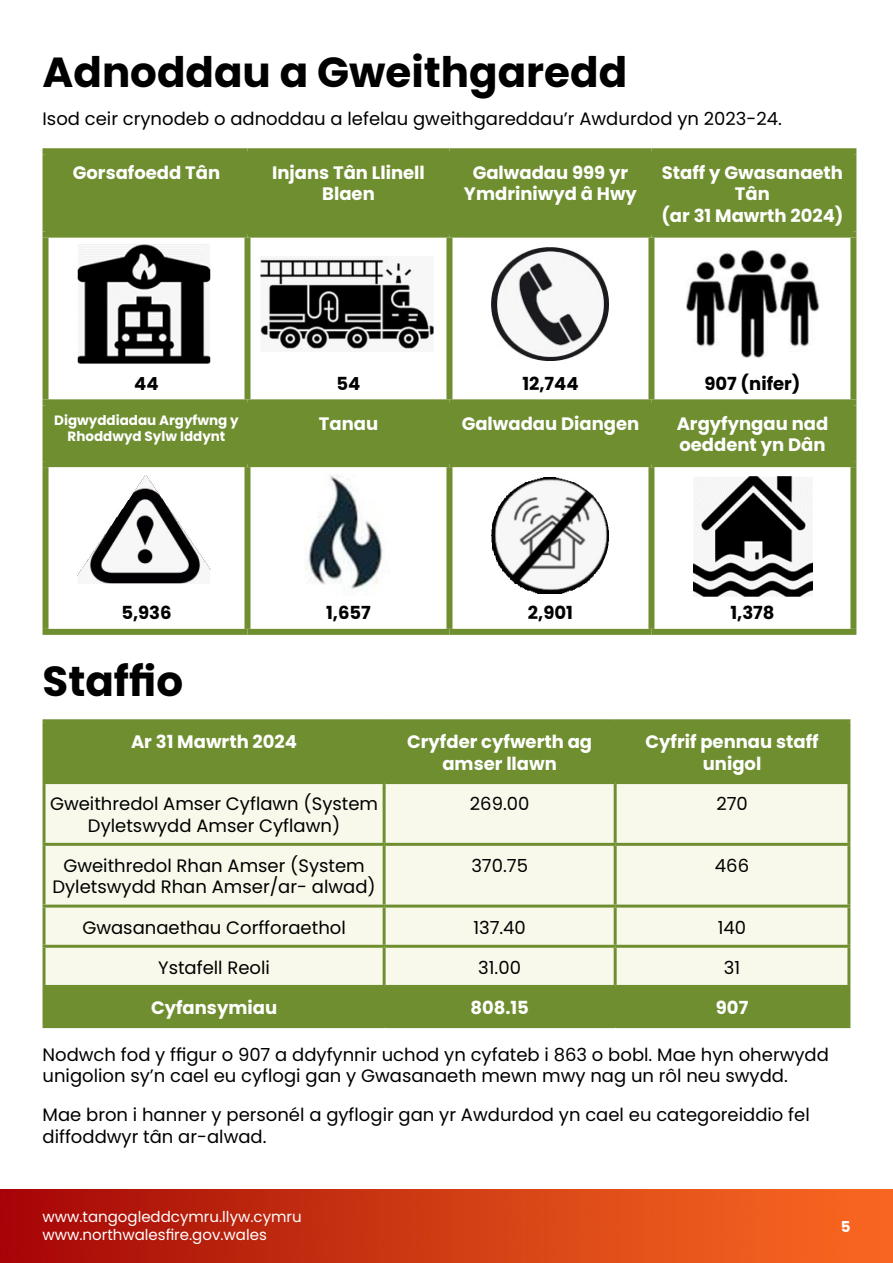
<style>
.page{position:relative;width:893px;height:1263px;background:#fff}
.page>*{position:absolute;margin:0;border:0;box-sizing:border-box;transform-origin:0 0}
.t1{font:700 42px "Poppins";color:#000}
.t2{font:18px/21.6px "Poppins";color:#000;text-align:center}
.t3{font:700 18px/21.6px "Poppins";color:#fff;text-align:center}
.t4{font:700 18px "Poppins";color:#000}
.t5{font:15px/18px "Poppins";color:#fff}
.t6{font:700 15px "Poppins";color:#fff}
.t7{font:700 13.5px/16.2px "Poppins";color:#fff;text-align:center}
</style>
<div class="page">
<img style="left:0;top:1190px;width:893px;height:73px">
<svg style="left:49px;top:154px;width:801px;height:307px;fill:#6f8e30"></svg>
<div style="left:43px;top:148px;width:204px;height:6px;background:#6f8e30"></div>
<div style="left:43px;top:154px;width:6px;height:78px;background:#6f8e30"></div>
<div style="left:247px;top:148px;width:202px;height:6px;background:#6f8e30"></div>
<div style="left:244px;top:154px;width:6px;height:78px;background:#6f8e30"></div>
<div style="left:449px;top:148px;width:202px;height:6px;background:#6f8e30"></div>
<div style="left:446px;top:154px;width:6px;height:78px;background:#6f8e30"></div>
<div style="left:651px;top:148px;width:205px;height:6px;background:#6f8e30"></div>
<div style="left:648px;top:154px;width:6px;height:78px;background:#6f8e30"></div>
<div style="left:850px;top:154px;width:6px;height:78px;background:#6f8e30"></div>
<div style="left:43px;top:232px;width:204px;height:6px;background:#6f8e30"></div>
<div style="left:43px;top:238px;width:6px;height:161px;background:#6f8e30"></div>
<div style="left:247px;top:232px;width:202px;height:6px;background:#6f8e30"></div>
<div style="left:244px;top:238px;width:6px;height:161px;background:#6f8e30"></div>
<div style="left:449px;top:232px;width:202px;height:6px;background:#6f8e30"></div>
<div style="left:446px;top:238px;width:6px;height:161px;background:#6f8e30"></div>
<div style="left:651px;top:232px;width:205px;height:6px;background:#6f8e30"></div>
<div style="left:648px;top:238px;width:6px;height:161px;background:#6f8e30"></div>
<div style="left:850px;top:238px;width:6px;height:161px;background:#6f8e30"></div>
<div style="left:43px;top:399px;width:204px;height:6px;background:#6f8e30"></div>
<div style="left:43px;top:405px;width:6px;height:56px;background:#6f8e30"></div>
<div style="left:247px;top:399px;width:202px;height:6px;background:#6f8e30"></div>
<div style="left:244px;top:405px;width:6px;height:56px;background:#6f8e30"></div>
<div style="left:449px;top:399px;width:202px;height:6px;background:#6f8e30"></div>
<div style="left:446px;top:405px;width:6px;height:56px;background:#6f8e30"></div>
<div style="left:651px;top:399px;width:205px;height:6px;background:#6f8e30"></div>
<div style="left:648px;top:405px;width:6px;height:56px;background:#6f8e30"></div>
<div style="left:850px;top:405px;width:6px;height:56px;background:#6f8e30"></div>
<div style="left:43px;top:461px;width:204px;height:6px;background:#6f8e30"></div>
<div style="left:43px;top:467px;width:6px;height:162px;background:#6f8e30"></div>
<div style="left:247px;top:461px;width:202px;height:6px;background:#6f8e30"></div>
<div style="left:244px;top:467px;width:6px;height:162px;background:#6f8e30"></div>
<div style="left:449px;top:461px;width:202px;height:6px;background:#6f8e30"></div>
<div style="left:446px;top:467px;width:6px;height:162px;background:#6f8e30"></div>
<div style="left:651px;top:461px;width:205px;height:6px;background:#6f8e30"></div>
<div style="left:648px;top:467px;width:6px;height:162px;background:#6f8e30"></div>
<div style="left:850px;top:467px;width:6px;height:162px;background:#6f8e30"></div>
<div style="left:43px;top:629px;width:204px;height:6px;background:#6f8e30"></div>
<div style="left:247px;top:629px;width:202px;height:6px;background:#6f8e30"></div>
<div style="left:449px;top:629px;width:202px;height:6px;background:#6f8e30"></div>
<div style="left:651px;top:629px;width:205px;height:6px;background:#6f8e30"></div>
<div style="left:46px;top:722px;width:801px;height:303px;background:#6f8e30"></div>
<div style="left:46px;top:784px;width:801px;height:201px;background:#f8f9ea"></div>
<hr style="left:43px;top:719px;width:341px;height:3px;background:#6f8e30">
<hr style="left:43px;top:722px;width:3px;height:59px;background:#6f8e30">
<hr style="left:384px;top:719px;width:231px;height:3px;background:#6f8e30">
<hr style="left:383px;top:722px;width:3px;height:59px;background:#6f8e30">
<hr style="left:615px;top:719px;width:235px;height:3px;background:#6f8e30">
<hr style="left:614px;top:722px;width:3px;height:59px;background:#6f8e30">
<hr style="left:847px;top:722px;width:3px;height:59px;background:#6f8e30">
<hr style="left:43px;top:781px;width:341px;height:3px;background:#6f8e30">
<hr style="left:43px;top:784px;width:3px;height:59px;background:#6f8e30">
<hr style="left:384px;top:781px;width:231px;height:3px;background:#6f8e30">
<hr style="left:383px;top:784px;width:3px;height:59px;background:#6f8e30">
<hr style="left:615px;top:781px;width:235px;height:3px;background:#6f8e30">
<hr style="left:614px;top:784px;width:3px;height:59px;background:#6f8e30">
<hr style="left:847px;top:784px;width:3px;height:59px;background:#6f8e30">
<hr style="left:43px;top:843px;width:341px;height:3px;background:#6f8e30">
<hr style="left:43px;top:846px;width:3px;height:58px;background:#6f8e30">
<hr style="left:384px;top:843px;width:231px;height:3px;background:#6f8e30">
<hr style="left:383px;top:846px;width:3px;height:58px;background:#6f8e30">
<hr style="left:615px;top:843px;width:235px;height:3px;background:#6f8e30">
<hr style="left:614px;top:846px;width:3px;height:58px;background:#6f8e30">
<hr style="left:847px;top:846px;width:3px;height:58px;background:#6f8e30">
<hr style="left:43px;top:904px;width:341px;height:3px;background:#6f8e30">
<hr style="left:43px;top:907px;width:3px;height:38px;background:#6f8e30">
<hr style="left:384px;top:904px;width:231px;height:3px;background:#6f8e30">
<hr style="left:383px;top:907px;width:3px;height:38px;background:#6f8e30">
<hr style="left:615px;top:904px;width:235px;height:3px;background:#6f8e30">
<hr style="left:614px;top:907px;width:3px;height:38px;background:#6f8e30">
<hr style="left:847px;top:907px;width:3px;height:38px;background:#6f8e30">
<hr style="left:43px;top:945px;width:341px;height:3px;background:#6f8e30">
<hr style="left:43px;top:948px;width:3px;height:37px;background:#6f8e30">
<hr style="left:384px;top:945px;width:231px;height:3px;background:#6f8e30">
<hr style="left:383px;top:948px;width:3px;height:37px;background:#6f8e30">
<hr style="left:615px;top:945px;width:235px;height:3px;background:#6f8e30">
<hr style="left:614px;top:948px;width:3px;height:37px;background:#6f8e30">
<hr style="left:847px;top:948px;width:3px;height:37px;background:#6f8e30">
<hr style="left:43px;top:985px;width:341px;height:3px;background:#6f8e30">
<hr style="left:43px;top:988px;width:3px;height:37px;background:#6f8e30">
<hr style="left:384px;top:985px;width:231px;height:3px;background:#6f8e30">
<hr style="left:383px;top:988px;width:3px;height:37px;background:#6f8e30">
<hr style="left:615px;top:985px;width:235px;height:3px;background:#6f8e30">
<hr style="left:614px;top:988px;width:3px;height:37px;background:#6f8e30">
<hr style="left:847px;top:988px;width:3px;height:37px;background:#6f8e30">
<hr style="left:43px;top:1025px;width:341px;height:3px;background:#6f8e30">
<hr style="left:384px;top:1025px;width:231px;height:3px;background:#6f8e30">
<hr style="left:615px;top:1025px;width:235px;height:3px;background:#6f8e30">
<img style="left:77px;top:244px;width:134px;height:120px">
<img style="left:77px;top:475px;width:134px;height:109px">
<img style="left:261px;top:256px;width:172px;height:96px">
<img style="left:305px;top:475px;width:78px;height:114px">
<img style="left:492px;top:247px;width:116px;height:114px">
<img style="left:492px;top:478px;width:116px;height:115px">
<img style="left:687px;top:251px;width:133px;height:106px">
<img style="left:693px;top:476px;width:120px;height:120px">
<h1 class="t1" style="left:43px;top:48px;width:586px">Adnoddau a Gweithgaredd</h1>
<p class="t2" style="left:43px;top:108px;width:741px">Isod ceir crynodeb o adnoddau a lefelau gweithgareddau’r Awdurdod yn 2023-24.</p>
<p class="t3" style="left:73px;top:162px;width:149px">Gorsafoedd Tân</p>
<p class="t3" style="left:272px;top:162px;width:154px">Injans Tân Llinell<br>Blaen</p>
<p class="t3" style="left:464px;top:162px;width:174px">Galwadau 999 yr<br>Ymdriniwyd â Hwy</p>
<p class="t3" style="left:661px;top:162px;width:184px">Staff y Gwasanaeth<br>Tân<br>(ar 31 Mawrth 2024)</p>
<p class="t4" style="left:134px;top:373px;width:26px">44</p>
<p class="t4" style="left:337px;top:373px;width:25px">54</p>
<p class="t4" style="left:522px;top:373px;width:58px">12,744</p>
<p class="t4" style="left:704px;top:373px;width:98px">907 (nifer)</p>
<p class="t7" style="left:54px;top:412px;width:186px">Digwyddiadau Argyfwng y<br>Rhoddwyd Sylw Iddynt</p>
<p class="t3" style="left:319px;top:413px;width:61px">Tanau</p>
<p class="t3" style="left:462px;top:413px;width:179px">Galwadau Diangen</p>
<p class="t3" style="left:677px;top:413px;width:153px;text-align:left">Argyfyngau nad oeddent yn Dân</p>
<p class="t4" style="left:121px;top:602px;width:52px">5,936</p>
<p class="t4" style="left:326px;top:602px;width:46px">1,657</p>
<p class="t4" style="left:528px;top:602px;width:47px">2,901</p>
<p class="t4" style="left:730px;top:602px;width:46px">1,378</p>
<h1 class="t1" style="left:43px;top:657px;width:142px">Staffio</h1>
<p class="t3" style="left:131px;top:731px;width:168px">Ar 31 Mawrth 2024</p>
<p class="t3" style="left:407px;top:731px;width:186px">Cryfder cyfwerth ag amser llawn</p>
<p class="t3" style="left:645px;top:731px;width:175px">Cyfrif pennau staff unigol</p>
<p class="t2" style="left:50px;top:793px;width:330px">Gweithredol Amser Cyflawn (System<br>Dyletswydd Amser Cyflawn)</p>
<p class="t2" style="left:470px;top:793px;width:61px">269.00</p>
<p class="t2" style="left:716px;top:793px;width:33px">270</p>
<p class="t2" style="left:52px;top:855px;width:325px">Gweithredol Rhan Amser (System<br>Dyletswydd Rhan Amser/ar- alwad)</p>
<p class="t2" style="left:471px;top:855px;width:58px">370.75</p>
<p class="t2" style="left:715px;top:855px;width:36px">466</p>
<p class="t2" style="left:82px;top:916px;width:265px">Gwasanaethau Corfforaethol</p>
<p class="t2" style="left:473px;top:916px;width:54px">137.40</p>
<p class="t2" style="left:718px;top:916px;width:30px">140</p>
<p class="t2" style="left:158px;top:957px;width:113px">Ystafell Reoli</p>
<p class="t2" style="left:478px;top:957px;width:44px">31.00</p>
<p class="t2" style="left:724px;top:957px;width:18px">31</p>
<p class="t3" style="left:151px;top:997px;width:128px">Cyfansymiau</p>
<p class="t3" style="left:470px;top:997px;width:60px">808.15</p>
<p class="t3" style="left:716px;top:997px;width:34px">907</p>
<p class="t2" style="left:43px;top:1044px;width:788px;text-align:left">Nodwch fod y ffigur o 907 a ddyfynnir uchod yn cyfateb i 863 o bobl. Mae hyn oherwydd unigolion sy’n cael eu cyflogi gan y Gwasanaeth mewn mwy nag un rôl neu swydd.</p>
<p class="t2" style="left:43px;top:1104px;width:769px;text-align:left">Mae bron i hanner y personél a gyflogir gan yr Awdurdod yn cael eu categoreiddio fel diffoddwyr tân ar-alwad.</p>
<p class="t5" style="left:43px;top:1207px;width:261px">www.tangogleddcymru.llyw.cymru www.northwalesfire.gov.wales</p>
<p class="t6" style="left:841px;top:1218px;width:11px">5</p>
</div>
